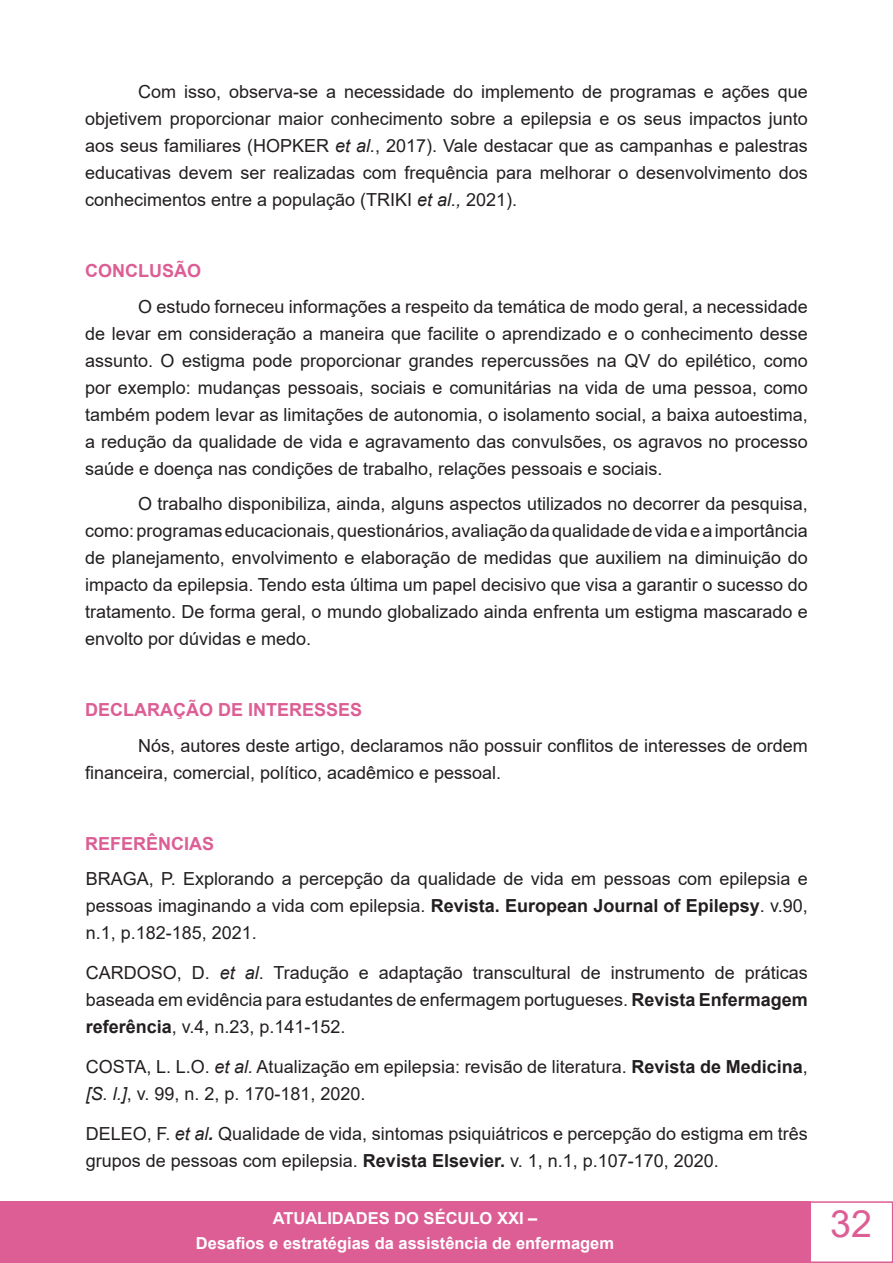
<style>
.page{position:relative;width:893px;height:1263px;background:#fff}
.page>*{position:absolute;margin:0;border:0;box-sizing:border-box;transform-origin:0 0}
.t1{font:37.5px "Arial";color:#dc5e95}
.t2{font:18px/27px "Arial";color:#231f20;text-align:justify}
.t3{font:700 18px "Arial";color:#dc5e95}
.t4{font:700 16.5px/24.8px "Arial";color:#fff;text-align:center}
.s1{font-style:italic}
.s2{font-weight:700}
.s3{font-weight:700;font-style:italic}
</style>
<div class="page">
<div style="left:809px;top:1201px;width:84px;height:62px;background:#fff;border:2px solid #dc5e95"></div>
<div style="left:0;top:1201px;width:810px;height:62px;background:#dc5e95"></div>
<p class="t2" style="left:85px;top:78px;width:724px;text-indent:53px">Com isso, observa-se a necessidade do implemento de programas e ações que objetivem proporcionar maior conhecimento sobre a epilepsia e os seus impactos junto aos seus familiares (HOPKER <span class="s1">et al.</span>, 2017). Vale destacar que as campanhas e palestras educativas devem ser realizadas com frequência para melhorar o desenvolvimento dos conhecimentos entre a população (TRIKI <span class="s1">et al.,</span> 2021).</p>
<p class="t3" style="left:85px;top:258px;width:117px">CONCLUSÃO</p>
<p class="t2" style="left:85px;top:293px;width:724px;text-indent:53px">O estudo forneceu informações a respeito da temática de modo geral, a necessidade de levar em consideração a maneira que facilite o aprendizado e o conhecimento desse assunto. O estigma pode proporcionar grandes repercussões na QV do epilético, como por exemplo: mudanças pessoais, sociais e comunitárias na vida de uma pessoa, como também podem levar as limitações de autonomia, o isolamento social, a baixa autoestima, a redução da qualidade de vida e agravamento das convulsões, os agravos no processo saúde e doença nas condições de trabalho, relações pessoais e sociais.</p>
<p class="t2" style="left:85px;top:490px;width:724px;text-indent:53px">O trabalho disponibiliza, ainda, alguns aspectos utilizados no decorrer da pesquisa, como: programas educacionais, questionários, avaliação da qualidade de vida e a importância de planejamento, envolvimento e elaboração de medidas que auxiliem na diminuição do impacto da epilepsia. Tendo esta última um papel decisivo que visa a garantir o sucesso do tratamento. De forma geral, o mundo globalizado ainda enfrenta um estigma mascarado e envolto por dúvidas e medo.</p>
<p class="t3" style="left:85px;top:697px;width:279px">DECLARAÇÃO DE INTERESSES</p>
<p class="t2" style="left:85px;top:732px;width:724px;text-indent:53px">Nós, autores deste artigo, declaramos não possuir conflitos de interesses de ordem financeira, comercial, político, acadêmico e pessoal.</p>
<p class="t3" style="left:85px;top:831px;width:131px">REFERÊNCIAS</p>
<p class="t2" style="left:86px;top:865px;width:724px">BRAGA, P. Explorando a percepção da qualidade de vida em pessoas com epilepsia e pessoas imaginando a vida com epilepsia. <span class="s2">Revista. European Journal of Epilepsy</span>. v.90, n.1, p.182-185, 2021.</p>
<p class="t2" style="left:86px;top:959px;width:724px">CARDOSO, D. <span class="s1">et al</span>. Tradução e adaptação transcultural de instrumento de práticas baseada em evidência para estudantes de enfermagem portugueses. <span class="s2">Revista Enfermagem referência</span>, v.4, n.23, p.141-152.</p>
<p class="t2" style="left:86px;top:1053px;width:724px">COSTA, L. L.O. <span class="s1">et al.</span> Atualização em epilepsia: revisão de literatura. <span class="s2">Revista de Medicina</span>, <span class="s1">[S. l.]</span>, v. 99, n. 2, p. 170-181, 2020.</p>
<p class="t2" style="left:86px;top:1120px;width:724px">DELEO, F. <span class="s1">et al</span><span class="s3">.</span> Qualidade de vida, sintomas psiquiátricos e percepção do estigma em três grupos de pessoas com epilepsia. <span class="s2">Revista Elsevier.</span> v. 1, n.1, p.107-170, 2020.</p>
<p class="t4" style="left:196px;top:1206px;width:420px">ATUALIDADES DO SÉCULO XXI –<br>Desafios e estratégias da assistência de enfermagem</p>
<h1 class="t1" style="left:830px;top:1198px;width:43px">32</h1>
</div>
